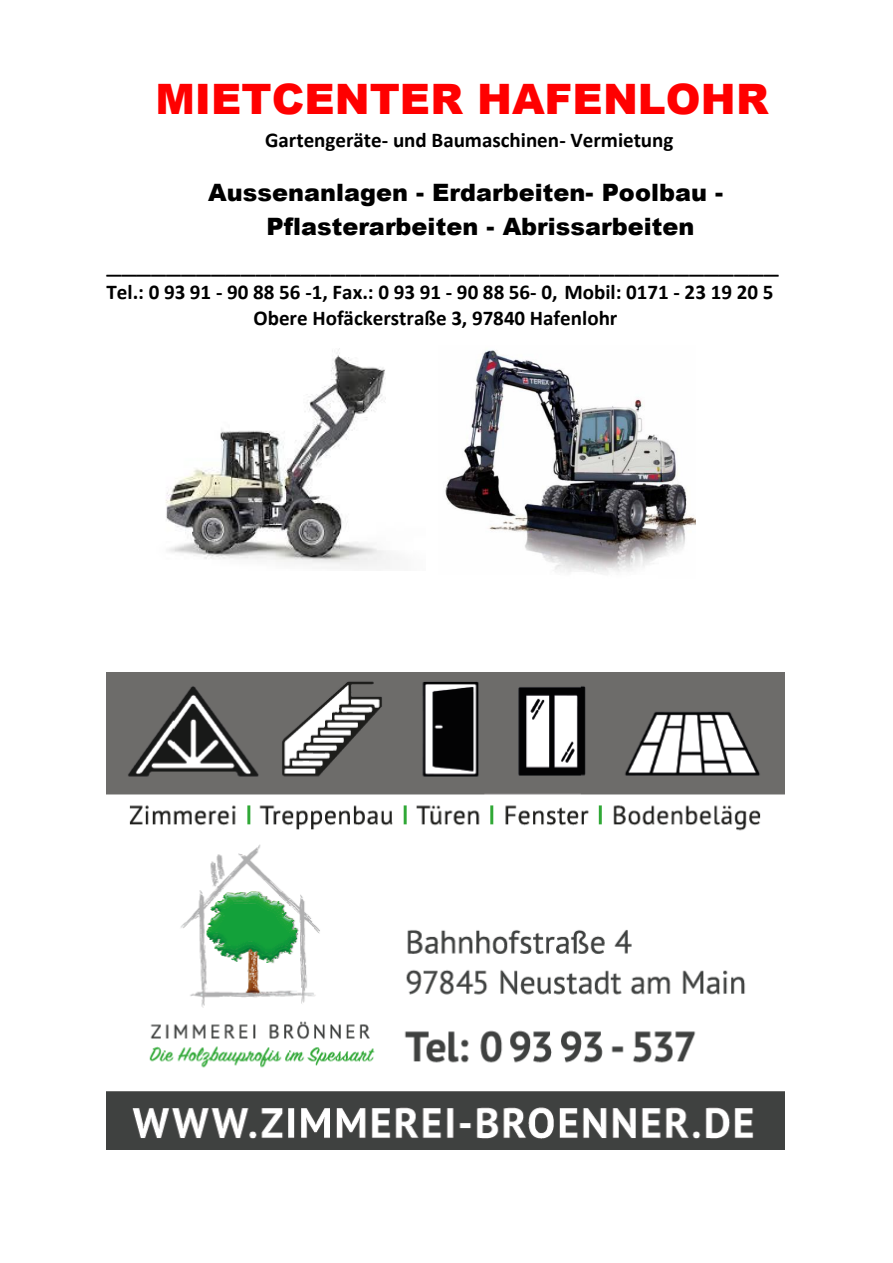
<style>
.page{position:relative;width:893px;height:1263px;background:#fff}
.page>*{position:absolute;margin:0;border:0;box-sizing:border-box;transform-origin:0 0}
.t1{font:900 42px "Arial";color:#f00}
.t2{font:30px "Calibri";color:#000}
.t3{font:900 24px/33.9px "Arial";color:#000}
.t4{font:700 21px/25.5px "Calibri";color:#000;text-align:center}
</style>
<div class="page">
<img style="left:106px;top:673px;width:679px;height:477px">
<img style="left:166px;top:350px;width:224px;height:217px">
<img style="left:445px;top:350px;width:250px;height:224px">
<h1 class="t1" style="left:155px;top:84px;width:615px">MIETCENTER HAFENLOHR</h1>
<p class="t4" style="left:265px;top:129px;width:410px">Gartengeräte- und Baumaschinen- Vermietung</p>
<p class="t3" style="left:266px;top:178px;width:458px;text-indent:-58px">Aussenanlagen - Erdarbeiten- Poolbau -<br>Pflasterarbeiten - Abrissarbeiten</p>
<h2 class="t2" style="left:106px;top:252px;width:674px">_____________________________________________</h2>
<p class="t4" style="left:106px;top:281px;width:668px">Tel.: 0 93 91 - 90 88 56 -1, Fax.: 0 93 91 - 90 88 56- 0, Mobil: 0171 - 23 19 20 5<br>Obere Hofäckerstraße 3, 97840 Hafenlohr</p>
</div>
